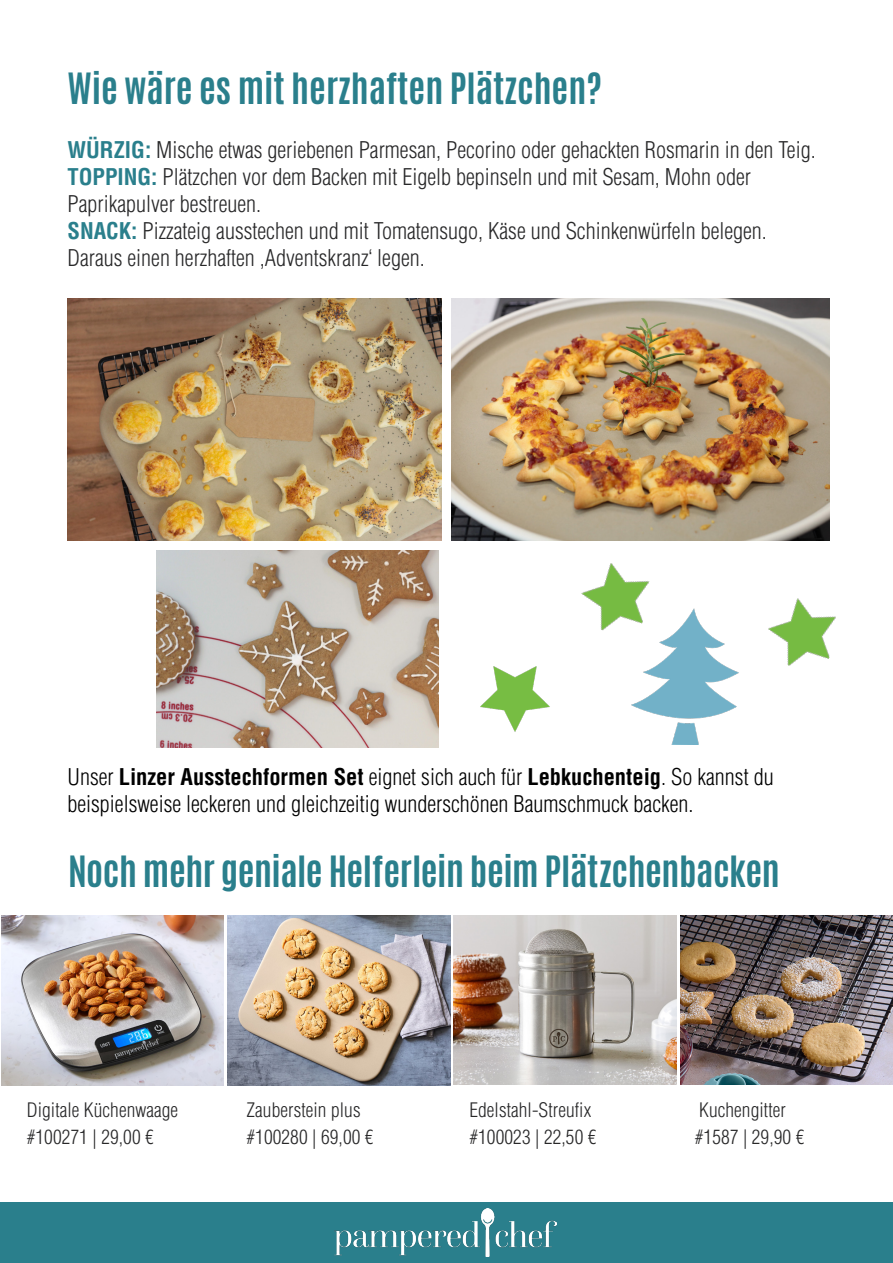
<style>
.page{position:relative;width:893px;height:1263px;background:#fff}
.page>*{position:absolute;margin:0;border:0;box-sizing:border-box;transform-origin:0 0}
.t1{font:700 36px "Antonio";letter-spacing:-.005em;color:#2a7f8c}
.t2{font:300 condensed 22.5px "Helvetica";color:#282829}
.t3{font:700 condensed 22.5px "Helvetica";color:#000}
.t4{font:300 condensed 22.5px "Helvetica";color:#000}
.t5{font:300 condensed 19.5px "Helvetica";letter-spacing:.005em;color:#282829}
.s1{font-weight:700;color:#2a7f8c}
.s2{font-weight:300}
</style>
<div class="page">
<div style="left:0;top:1203px;width:893px;height:60px;background:#2a7f8c"></div>
<img style="left:334px;top:1208px;width:223px;height:48px">
<img style="left:68px;top:299px;width:373px;height:241px">
<img style="left:452px;top:299px;width:377px;height:241px">
<img style="left:156px;top:550px;width:283px;height:197px">
<img style="left:631px;top:608px;width:108px;height:137px">
<img style="left:768px;top:598px;width:68px;height:68px">
<img style="left:1px;top:915px;width:223px;height:170px">
<img style="left:228px;top:915px;width:223px;height:170px">
<img style="left:454px;top:915px;width:223px;height:170px">
<img style="left:681px;top:915px;width:212px;height:170px">
<img style="left:581px;top:563px;width:80px;height:82px">
<img style="left:480px;top:666px;width:70px;height:66px">
<p class="t1" style="left:68px;top:61px;width:536px">Wie wäre es mit herzhaften Plätzchen?</p>
<p class="t2" style="left:68px;top:136px;width:750px"><span class="s1">WÜRZIG:</span> Mische etwas geriebenen Parmesan, Pecorino oder gehackten Rosmarin in den Teig.</p>
<p class="t2" style="left:68px;top:163px;width:685px"><span class="s1">TOPPING:</span> Plätzchen vor dem Backen mit Eigelb bepinseln und mit Sesam, Mohn oder</p>
<p class="t2" style="left:68px;top:190px;width:195px">Paprikapulver bestreuen.</p>
<p class="t2" style="left:68px;top:217px;width:701px"><span class="s1">SNACK:</span> Pizzateig ausstechen und mit Tomatensugo, Käse und Schinkenwürfeln belegen.</p>
<p class="t2" style="left:68px;top:244px;width:359px">Daraus einen herzhaften ‚Adventskranz‘ legen.</p>
<p class="t3" style="left:68px;top:763px;width:708px"><span class="s2">Unser</span> Linzer Ausstechformen Set <span class="s2">eignet sich auch für</span> Lebkuchenteig<span class="s2">. So kannst du</span></p>
<p class="t4" style="left:68px;top:790px;width:628px">beispielsweise leckeren und gleichzeitig wunderschönen Baumschmuck backen.</p>
<p class="t1" style="left:68px;top:845px;width:713px">Noch mehr geniale Helferlein beim Plätzchenbacken</p>
<p class="t5" style="left:27px;top:1098px;width:153px">Digitale Küchenwaage</p>
<p class="t5" style="left:27px;top:1125px;width:129px">#100271 | 29,00 €</p>
<p class="t5" style="left:247px;top:1098px;width:116px">Zauberstein plus</p>
<p class="t5" style="left:247px;top:1125px;width:129px">#100280 | 69,00 €</p>
<p class="t5" style="left:469px;top:1098px;width:123px">Edelstahl-Streufix</p>
<p class="t5" style="left:469px;top:1125px;width:129px">#100023 | 22,50 €</p>
<p class="t5" style="left:699px;top:1098px;width:88px">Kuchengitter</p>
<p class="t5" style="left:695px;top:1125px;width:111px">#1587 | 29,90 €</p>
</div>
